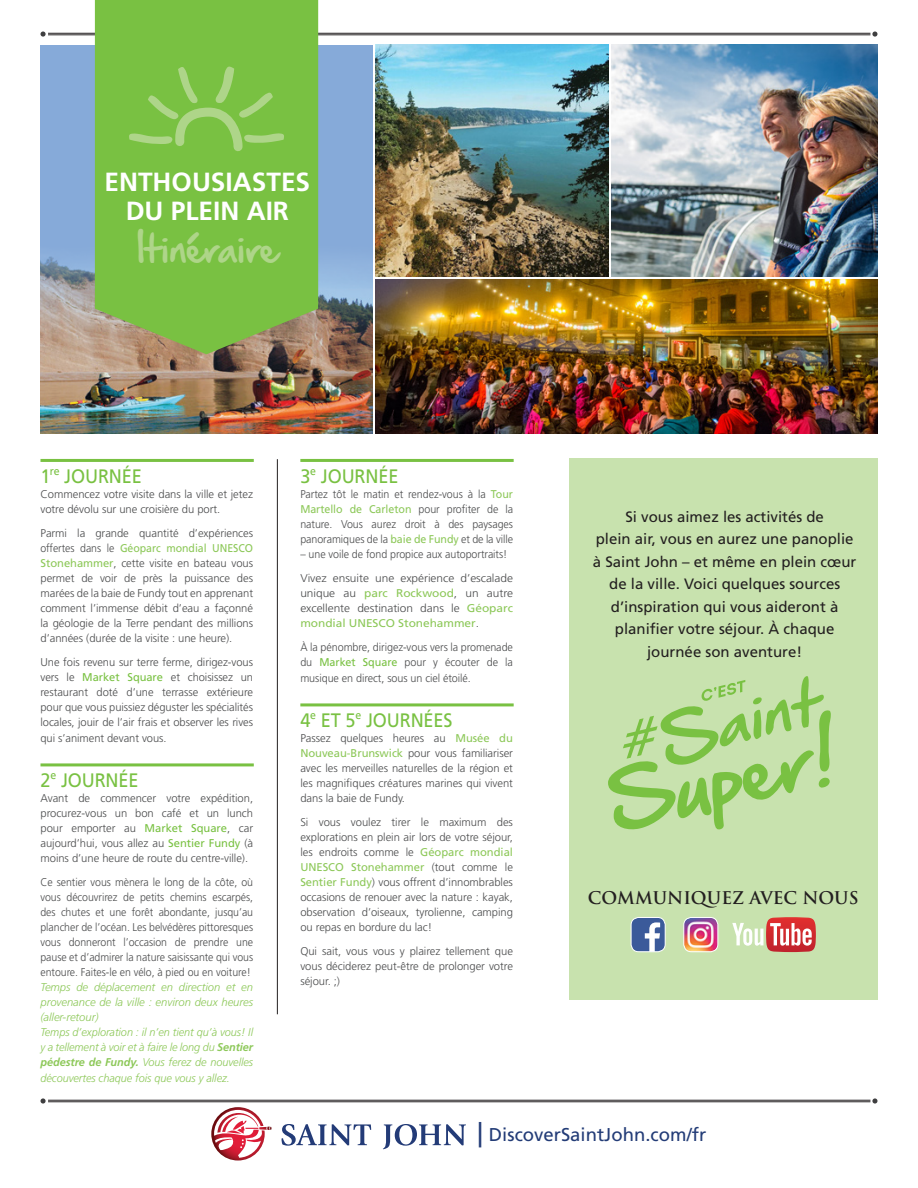
<style>
.page{position:relative;width:918px;height:1188px;background:#fff}
.page>*{position:absolute;margin:0;border:0;box-sizing:border-box;transform-origin:0 0}
.t1{font:46.5px "Hand Of Sean Pro";color:#aed589}
.t2{font:700 26.25px/28.5px "Frutiger";color:#fff;text-align:center}
.t3{font:19.5px "Frutiger";letter-spacing:-.01em;color:#79c142;scale:.93 1}
.t4{font:18.6px "Frutiger";color:#233c77}
.t5{font:700 17.1px "Trajan";color:#231f20}
.t6{font:15px/22.5px "Frutiger";color:#231f20;text-align:center}
.t7{font:300 11.25px/15px "Frutiger";letter-spacing:-.005em;color:#4b4c4d;text-align:justify}
.t8{font:300 11.25px/15px "Frutiger";letter-spacing:-.005em;color:#4b4c4d;text-align:justify;scale:.94 1}
.t9{font:italic 300 11.25px/15.3px "Frutiger";letter-spacing:-.005em;color:#8dc859;text-align:justify}
.t10{font:300 11.25px/15px "Frutiger";letter-spacing:-.005em;color:#4b4c4d;text-align:justify;scale:.95 1}
.t11{font:300 11.25px/15px "Frutiger";letter-spacing:-.005em;color:#4b4c4d;text-align:justify;scale:1.06 1}
.t12{font:300 11.25px/15.3px "Frutiger";letter-spacing:-.005em;color:#4b4c4d;text-align:justify;scale:.96 1}
.s1{font-weight:400;color:#8dc859}
.s2{font-weight:400;color:#79c142}
.s3{font-weight:700}
.s4{font-weight:300;font-size:33.3px}
</style>
<div class="page">
<div style="left:40px;top:45px;width:333px;height:389px;background:#86aad9"></div>
<img style="left:40px;top:235px;width:333px;height:199px">
<hr style="left:40px;top:459px;width:214px;height:3px;background:#79c142">
<hr style="left:40px;top:763px;width:214px;height:3px;background:#79c142">
<hr style="left:300px;top:459px;width:214px;height:3px;background:#79c142">
<hr style="left:300px;top:703px;width:214px;height:3px;background:#79c142">
<hr style="left:277px;top:459px;width:1px;height:555px;background:#231f20">
<div style="left:569px;top:458px;width:309px;height:541px;background:#c8e2ae"></div>
<hr style="left:48px;top:33px;width:822px;height:1px;background:#231f20">
<hr style="left:48px;top:35px;width:822px;height:1px;background:#231f20">
<svg style="left:40px;top:32px;width:6px;height:5px"></svg>
<svg style="left:872px;top:32px;width:6px;height:5px"></svg>
<hr style="left:48px;top:1100px;width:822px;height:1px;background:#231f20">
<hr style="left:48px;top:1102px;width:822px;height:1px;background:#231f20">
<svg style="left:40px;top:1098px;width:6px;height:6px"></svg>
<svg style="left:872px;top:1098px;width:6px;height:6px"></svg>
<svg style="left:95px;top:0;width:223px;height:354px;fill:#79c142"></svg>
<svg style="left:129px;top:67px;width:155px;height:89px"></svg>
<svg style="left:282px;top:1124px;width:89px;height:22px"></svg>
<svg style="left:383px;top:1124px;width:83px;height:25px"></svg>
<svg style="left:211px;top:1107px;width:61px;height:54px"></svg>
<img style="left:376px;top:45px;width:232px;height:232px">
<img style="left:611px;top:45px;width:267px;height:232px">
<img style="left:376px;top:279px;width:502px;height:155px">
<img style="left:685px;top:918px;width:33px;height:34px">
<div style="left:683px;top:917px;width:35px;height:35px;border:1px solid #fff;border-radius:8px"></div>
<svg style="left:631px;top:917px;width:33px;height:35px"></svg>
<div style="left:631px;top:917px;width:35px;height:35px;border:1px solid #fff;border-radius:8px"></div>
<svg style="left:732px;top:917px;width:84px;height:35px"></svg>
<svg style="left:608px;top:676px;width:223px;height:154px"></svg>
<p class="t2" style="left:105px;top:167px;width:207px">ENTHOUSIASTES<br>DU PLEIN AIR</p>
<p class="t1" style="left:137px;top:218px;width:142px">Itinéraire</p>
<p class="t3" style="left:40px;top:465px;width:110px">1<sup>re</sup> JOURNÉE</p>
<p class="t7" style="left:40px;top:487px;width:214px">Commencez votre visite dans la ville et jetez votre dévolu sur une croisière du port.</p>
<p class="t7" style="left:40px;top:526px;width:214px">Parmi la grande quantité d’expériences offertes dans le <span class="s1">Géoparc mondial UNESCO Stonehammer</span>, cette visite en bateau vous permet de voir de près la puissance des marées de la baie de Fundy tout en apprenant comment l’immense débit d’eau a façonné la géologie de la Terre pendant des millions d’années (durée de la visite : une heure).</p>
<p class="t7" style="left:40px;top:654px;width:214px">Une fois revenu sur terre ferme, dirigez-vous vers le <span class="s2">Market Square</span> et choisissez un restaurant doté d’une terrasse extérieure pour que vous puissiez déguster les spécialités locales, jouir de l’air frais et observer les rives qui s’animent devant vous.</p>
<p class="t3" style="left:40px;top:769px;width:107px">2<sup>e</sup> JOURNÉE</p>
<p class="t7" style="left:40px;top:791px;width:214px">Avant de commencer votre expédition, procurez-vous un bon café et un lunch pour emporter au <span class="s2">Market Square</span>, car aujourd’hui, vous allez au <span class="s2">Sentier Fundy</span> (à moins d’une heure de route du centre-ville).</p>
<p class="t8" style="left:40px;top:875px;width:228px">Ce sentier vous mènera le long de la côte, où vous découvrirez de petits chemins escarpés, des chutes et une forêt abondante, jusqu’au plancher de l’océan. Les belvédères pittoresques vous donneront l’occasion de prendre une pause et d’admirer la nature saisissante qui vous entoure. Faites-le en vélo, à pied ou en voiture!</p>
<p class="t9" style="left:40px;top:980px;width:214px">Temps de déplacement en direction et en provenance de la ville : environ deux heures (aller-retour)</p>
<p class="t9" style="left:40px;top:1025px;width:214px">Temps d’exploration : il n’en tient qu’à vous! Il y a tellement à voir et à faire le long du <span class="s3">Sentier pédestre de Fundy.</span> Vous ferez de nouvelles découvertes chaque fois que vous y allez.</p>
<p class="t3" style="left:300px;top:465px;width:107px">3<sup>e</sup> JOURNÉE</p>
<p class="t10" style="left:300px;top:487px;width:225px">Partez tôt le matin et rendez-vous à la <span class="s1">Tour Martello de Carleton</span> pour profiter de la nature. Vous aurez droit à des paysages panoramiques de la <span class="s1">baie de Fundy</span> et de la ville</p>
<p class="t10" style="left:300px;top:547px;width:219px">– une voile de fond propice aux autoportraits!</p>
<p class="t11" style="left:300px;top:571px;width:202px">Vivez ensuite une expérience d’escalade unique au <span class="s1">parc Rockwood</span>, un autre excellente destination dans le <span class="s1">Géoparc mondial UNESCO Stonehammer</span>.</p>
<p class="t12" style="left:300px;top:639px;width:223px">À la pénombre, dirigez-vous vers la promenade du <span class="s2">Market Square</span> pour y écouter de la musique en direct, sous un ciel étoilé.</p>
<p class="t3" style="left:300px;top:709px;width:165px">4<sup>e</sup> ET 5<sup>e</sup> JOURNÉES</p>
<p class="t7" style="left:300px;top:731px;width:214px">Passez quelques heures au <span class="s1">Musée du Nouveau-Brunswick</span> pour vous familiariser avec les merveilles naturelles de la région et les magnifiques créatures marines qui vivent dans la baie de Fundy.</p>
<p class="t7" style="left:300px;top:815px;width:214px">Si vous voulez tirer le maximum des explorations en plein air lors de votre séjour, les endroits comme le <span class="s1">Géoparc mondial UNESCO Stonehammer</span> (tout comme le <span class="s1">Sentier Fundy</span>) vous offrent d’innombrables occasions de renouer avec la nature : kayak, observation d’oiseaux, tyrolienne, camping ou repas en bordure du lac!</p>
<p class="t7" style="left:300px;top:944px;width:214px">Qui sait, vous vous y plairez tellement que vous déciderez peut-être de prolonger votre séjour. ;)</p>
<p class="t6" style="left:593px;top:505px;width:265px">Si vous aimez les activités de<br>plein air, vous en aurez une panoplie à Saint John – et même en plein cœur de la ville. Voici quelques sources d’inspiration qui vous aideront à planifier votre séjour. À chaque journée son aventure!</p>
<p class="t5" style="left:588px;top:887px;width:272px">COMMUNIQUEZ AVEC NOUS</p>
<p class="t4" style="left:476px;top:1124px;width:231px"><span class="s4">|</span> DiscoverSaintJohn.com/fr</p>
</div>
